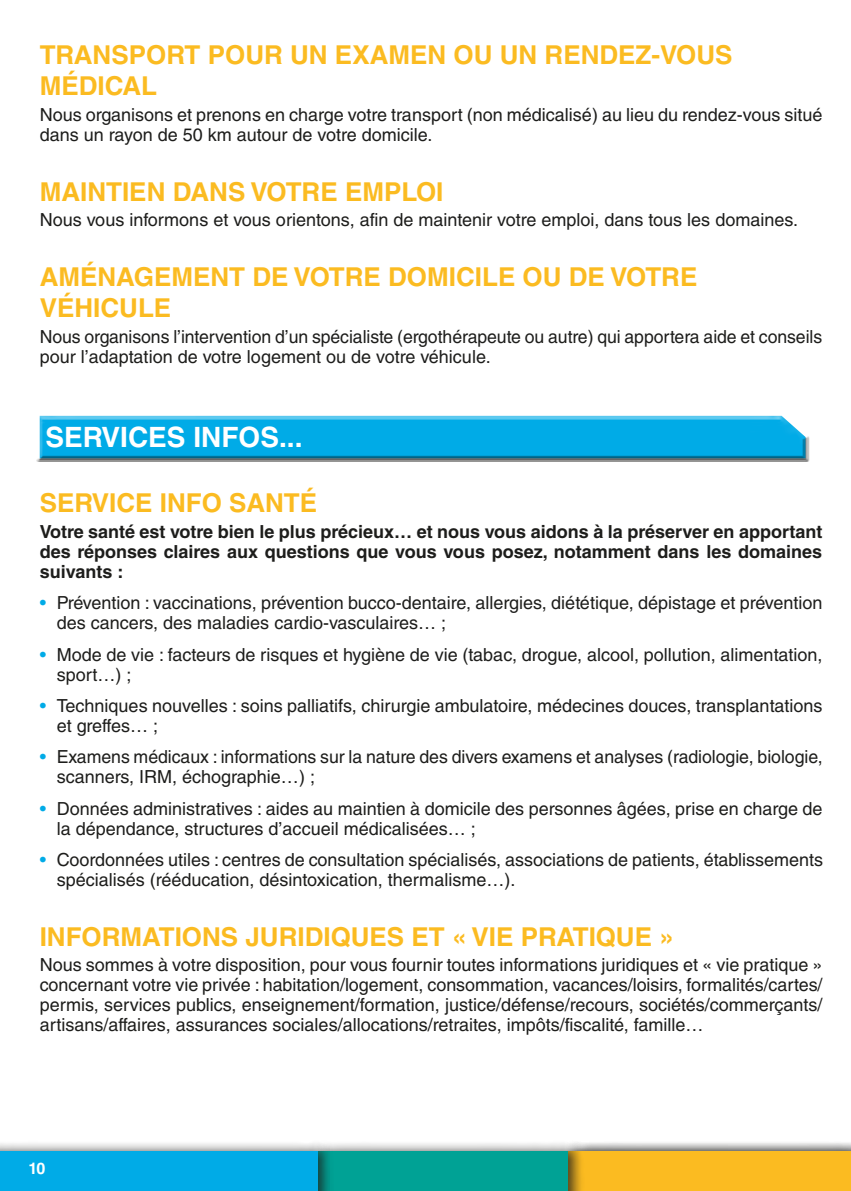
<style>
.page{position:relative;width:851px;height:1191px;background:#fff}
.page>*{position:absolute;margin:0;border:0;box-sizing:border-box;transform-origin:0 0}
.t1{font:700 28px "Helvetica LT Std";color:#fff}
.titres_jaunes{font:700 26px/31.2px "Helvetica LT Std";color:#fbbb21}
.texte{font:18px/20px "Helvetica LT Std";color:#1d1d1b}
.texte-2{font:700 18px/20px "Helvetica LT Std";color:#1d1d1b;text-align:justify}
.t2{font:700 16px "Helvetica LT Std";color:#fff}
.s1{color:#00abe7}
</style>
<div class="page">
<hr style="left:850px;top:1151px;width:1px;height:40px;background:#00abe7">
<div style="left:562px;top:1140px;width:288px;height:51px;background:#1d1d1b;opacity:.75"></div>
<div style="left:568px;top:1151px;width:282px;height:40px;background:#fbbb21"></div>
<div style="left:312px;top:1140px;width:273px;height:51px;background:#1d1d1b;opacity:.75"></div>
<div style="left:317px;top:1151px;width:251px;height:40px;background:#00a295"></div>
<div style="left:0;top:1140px;width:334px;height:51px;background:#1d1d1b;opacity:.75"></div>
<div style="left:0;top:1151px;width:317px;height:40px;background:#00abe7"></div>
<div style="left:36px;top:412px;width:773px;height:47px;background:#fff;opacity:.75"></div>
<div style="left:36px;top:435px;width:773px;height:27px;background:#1d1d1b;opacity:.75"></div>
<p class="titres_jaunes" style="left:40px;top:39px;width:694px">TRANSPORT POUR UN EXAMEN OU UN RENDEZ-VOUS<br>MÉDICAL</p>
<p class="texte" style="left:40px;top:105px;width:784px">Nous organisons et prenons en charge votre transport (non médicalisé) au lieu du rendez-vous situé dans un rayon de 50 km autour de votre domicile.</p>
<p class="titres_jaunes" style="left:40px;top:175px;width:405px">MAINTIEN DANS VOTRE EMPLOI</p>
<p class="texte" style="left:40px;top:210px;width:759px">Nous vous informons et vous orientons, afin de maintenir votre emploi, dans tous les domaines.</p>
<p class="titres_jaunes" style="left:40px;top:261px;width:659px">AMÉNAGEMENT DE VOTRE DOMICILE OU DE VOTRE<br>VÉHICULE</p>
<p class="texte" style="left:40px;top:326px;width:784px">Nous organisons l’intervention d’un spécialiste (ergothérapeute ou autre) qui apportera aide et conseils pour l’adaptation de votre logement ou de votre véhicule.</p>
<p class="t1" style="left:45px;top:420px;width:258px">SERVICES INFOS...</p>
<p class="titres_jaunes" style="left:40px;top:487px;width:279px">SERVICE INFO SANTÉ</p>
<p class="texte-2" style="left:40px;top:521px;width:784px">Votre santé est votre bien le plus précieux… et nous vous aidons à la préserver en apportant des réponses claires aux questions que vous vous posez, notamment dans les domaines suivants :</p>
<p class="texte" style="left:57px;top:593px;width:767px;text-indent:-17px"><span class="s1">•</span> Prévention : vaccinations, prévention bucco-dentaire, allergies, diététique, dépistage et prévention des cancers, des maladies cardio-vasculaires… ;</p>
<p class="texte" style="left:57px;top:644px;width:767px;text-indent:-17px"><span class="s1">•</span> Mode de vie : facteurs de risques et hygiène de vie (tabac, drogue, alcool, pollution, alimentation, sport…) ;</p>
<p class="texte" style="left:57px;top:695px;width:767px;text-indent:-17px"><span class="s1">•</span> Techniques nouvelles : soins palliatifs, chirurgie ambulatoire, médecines douces, transplantations et greffes… ;</p>
<p class="texte" style="left:57px;top:747px;width:767px;text-indent:-17px"><span class="s1">•</span> Examens médicaux : informations sur la nature des divers examens et analyses (radiologie, biologie, scanners, IRM, échographie…) ;</p>
<p class="texte" style="left:57px;top:798px;width:767px;text-indent:-17px"><span class="s1">•</span> Données administratives : aides au maintien à domicile des personnes âgées, prise en charge de la dépendance, structures d’accueil médicalisées… ;</p>
<p class="texte" style="left:57px;top:849px;width:767px;text-indent:-17px"><span class="s1">•</span> Coordonnées utiles : centres de consultation spécialisés, associations de patients, établissements spécialisés (rééducation, désintoxication, thermalisme…).</p>
<p class="titres_jaunes" style="left:40px;top:920px;width:635px">INFORMATIONS JURIDIQUES ET « VIE PRATIQUE »</p>
<p class="texte" style="left:40px;top:955px;width:784px;text-align:justify">Nous sommes à votre disposition, pour vous fournir toutes informations juridiques et « vie pratique » concernant votre vie privée : habitation/logement, consommation, vacances/loisirs, formalités/cartes/ permis, services publics, enseignement/formation, justice/défense/recours, sociétés/commerçants/ artisans/affaires, assurances sociales/allocations/retraites, impôts/fiscalité, famille…</p>
<p class="t2" style="left:28px;top:1158px;width:18px">10</p>
</div>
